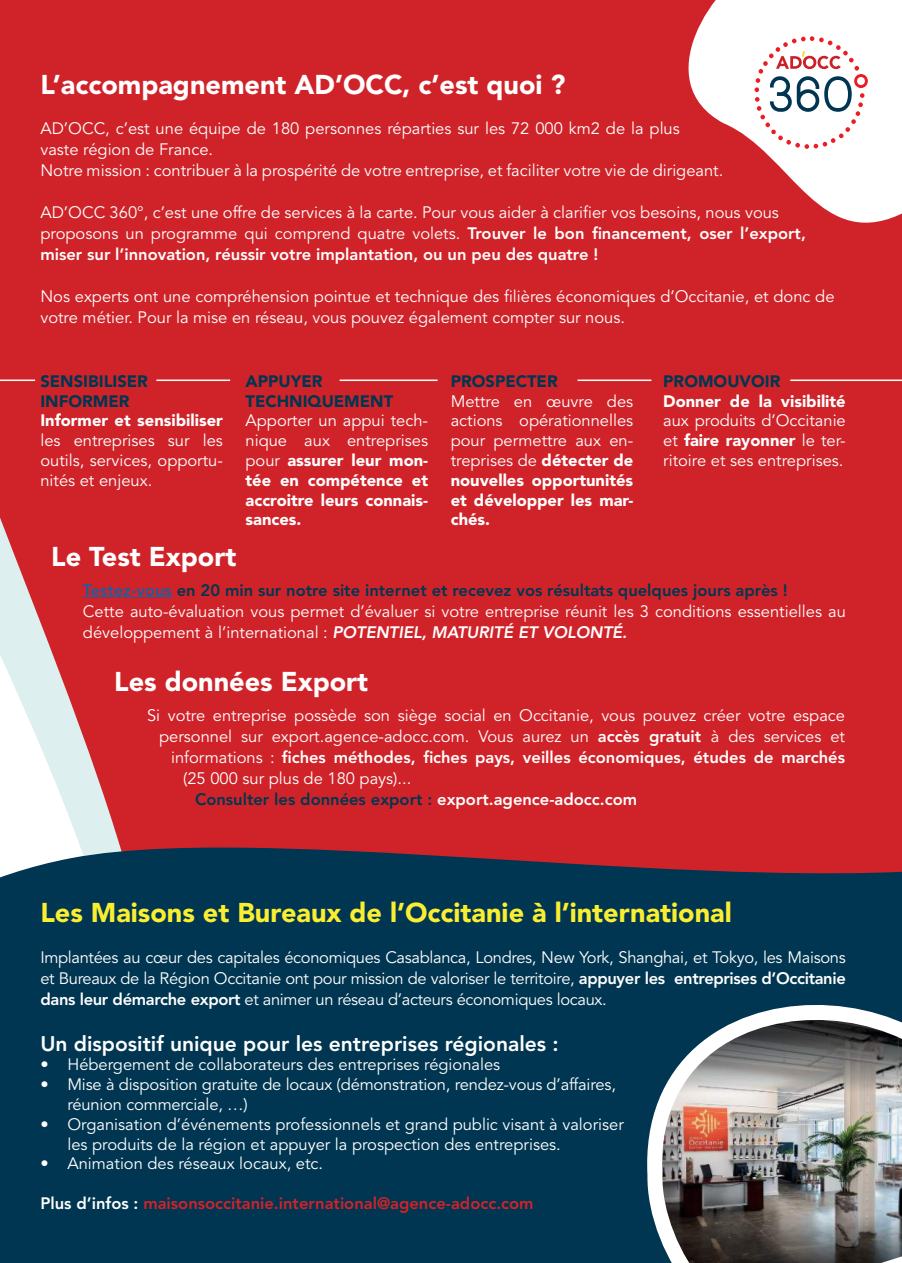
<style>
.page{position:relative;width:902px;height:1263px;background:#fff}
.page>*{position:absolute;margin:0;border:0;box-sizing:border-box;transform-origin:0 0}
.t1{font:900 27px "Avenir LT Std";color:#fff}
.t2{font:900 27px "Avenir LT Std";color:#faee33}
.t3{font:800 21px "Avenir LT Std";color:#fff}
.t4{font:16.5px/19.8px "Avenir LT Std";color:#fff}
.t5{font:900 16.5px/19.8px "Avenir LT Std";color:#fff;text-align:justify}
.t6{font:800 16.5px "Avenir LT Std";color:#fff}
.t7{font:900 16.5px/19.8px "Avenir LT Std";color:#003651}
.t8{font:800 16.5px "Avenir LT Std";color:#d02329}
.t9{font:800 16.5px "Avenir LT Std";color:#003651}
.s1{font-weight:800}
.s2{font-weight:400}
.s3{font-weight:900}
.s4{font-weight:800;color:#1f5d9e}
.s5{font-weight:800;color:#003651}
.s6{font-weight:800;font-style:italic}
.s7{color:#fff}
</style>
<div class="page">
<div style="left:0;top:0;width:901px;height:784px;background:#d02329"></div>
<svg style="left:0;top:784px;width:901px;height:479px;background:#29374e"></svg>
<img style="left:643px;top:955px;width:258px;height:308px">
<svg style="left:648px;top:0;width:253px;height:258px;fill:#d02329"></svg>
<hr style="left:83px;top:597px;width:89px;height:1px;background:#1f5d9e">
<hr style="left:0;top:380px;width:35px;height:1px;background:#fff">
<hr style="left:156px;top:380px;width:74px;height:1px;background:#fff">
<hr style="left:339px;top:380px;width:98px;height:1px;background:#fff">
<hr style="left:577px;top:380px;width:74px;height:1px;background:#fff">
<hr style="left:790px;top:380px;width:111px;height:1px;background:#fff">
<svg style="left:754px;top:36px;width:113px;height:113px"></svg>
<h1 class="t1" style="left:40px;top:69px;width:526px">L’accompagnement AD’OCC, c’est quoi ?</h1>
<p class="t4" style="left:40px;top:120px;width:684px;line-height:21px">AD’OCC, c’est une équipe de 180 personnes réparties sur les 72 000 km2 de la plus<br>vaste région de France.<br>Notre mission : contribuer à la prospérité de votre entreprise, et faciliter votre vie de dirigeant.</p>
<p class="t4" style="left:40px;top:204px;width:767px;line-height:21px">AD’OCC 360°, c’est une offre de services à la carte. Pour vous aider à clarifier vos besoins, nous vous proposons un programme qui comprend quatre volets. <span class="s1">Trouver le bon financement, oser l’export, miser sur l’innovation, réussir votre implantation, ou un peu des quatre !</span></p>
<p class="t4" style="left:40px;top:288px;width:795px;line-height:21px">Nos experts ont une compréhension pointue et technique des filières économiques d’Occitanie, et donc de votre métier. Pour la mise en réseau, vous pouvez également compter sur nous.</p>
<p class="t7" style="left:40px;top:371px;width:109px">SENSIBILISER<br>INFORMER</p>
<p class="t5" style="left:40px;top:411px;width:184px">Informer et sensibiliser</p>
<p class="t4" style="left:40px;top:432px;width:184px;text-align:justify">les entreprises sur les outils, services, opportu&shy;nités et enjeux.</p>
<h1 class="t1" style="left:51px;top:541px;width:186px">Le Test Export</h1>
<p class="t7" style="left:245px;top:371px;width:149px">APPUYER<br>TECHNIQUEMENT</p>
<p class="t5" style="left:245px;top:411px;width:184px"><span class="s2">Apporter un appui tech&shy;nique aux entreprises pour</span> assurer leur mon&shy;tée en compétence et accroitre leurs connais&shy;sances.</p>
<p class="t7" style="left:450px;top:371px;width:108px">PROSPECTER</p>
<p class="t4" style="left:450px;top:393px;width:184px;text-align:justify">Mettre en œuvre des actions opérationnelles pour permettre aux en&shy;treprises de <span class="s3">détecter de nouvelles opportunités et développer les mar&shy;chés.</span></p>
<p class="t7" style="left:663px;top:371px;width:119px">PROMOUVOIR</p>
<p class="t5" style="left:663px;top:391px;width:184px">Donner de la visibilité</p>
<p class="t4" style="left:663px;top:412px;width:184px;text-align:justify">aux produits d’Occitanie et <span class="s3">faire rayonner</span> le ter&shy;ritoire et ses entreprises .</p>
<p class="t4" style="left:83px;top:581px;width:764px;line-height:21px"><span class="s4">Testez-vous</span> <span class="s5">en 20 min sur notre site internet et recevez vos résultats quelques jours après !<br></span>Cette auto-évaluation vous permet d’évaluer si votre entreprise réunit les 3 conditions essentielles au développement à l’international : <span class="s6">POTENTIEL, MATURITÉ ET VOLONTÉ.</span></p>
<h1 class="t1" style="left:114px;top:666px;width:255px">Les données Export</h1>
<p class="t4" style="left:147px;top:707px;width:699px">Si votre entreprise possède son siège social en Occitanie, vous pouvez créer votre espace</p>
<p class="t4" style="left:159px;top:728px;width:687px">personnel sur export.agence-adocc.com. Vous aurez un <span class="s1">accès gratuit</span> à des services et</p>
<p class="t6" style="left:171px;top:750px;width:675px"><span class="s2">informations :</span> fiches méthodes, fiches pays, veilles économiques, études de marchés</p>
<p class="t4" style="left:183px;top:770px;width:230px">(25 000 sur plus de 180 pays)...</p>
<p class="t9" style="left:195px;top:792px;width:443px">Consulter les données export : <span class="s7">export.agence-adocc.com</span></p>
<h1 class="t2" style="left:40px;top:897px;width:692px">Les Maisons et Bureaux de l’Occitanie à l’international</h1>
<p class="t4" style="left:40px;top:948px;width:806px;line-height:21px;text-align:justify">Implantées au cœur des capitales économiques Casablanca, Londres, New York, Shanghai, et Tokyo, les Maisons et Bureaux de la Région Occitanie ont pour mission de valoriser le territoire, <span class="s1">appuyer les entreprises d’Occitanie dans leur démarche export</span> et animer un réseau d’acteurs économiques locaux.</p>
<p class="t3" style="left:40px;top:1034px;width:519px">Un dispositif unique pour les entreprises régionales :</p>
<p class="t4" style="left:40px;top:1056px;width:461px">• Hébergement de collaborateurs des entreprises régionales</p>
<p class="t4" style="left:67px;top:1076px;width:550px;text-indent:-27px">• Mise à disposition gratuite de locaux (démonstration, rendez-vous d’affaires, réunion commerciale, …)</p>
<p class="t4" style="left:67px;top:1116px;width:558px;text-indent:-27px">• Organisation d’événements professionnels et grand public visant à valoriser les produits de la région et appuyer la prospection des entreprises.</p>
<p class="t4" style="left:40px;top:1155px;width:284px">• Animation des réseaux locaux, etc.</p>
<p class="t8" style="left:40px;top:1196px;width:494px"><span class="s7">Plus d’infos :</span> maisonsoccitanie.international@agence-adocc.com</p>
</div>
